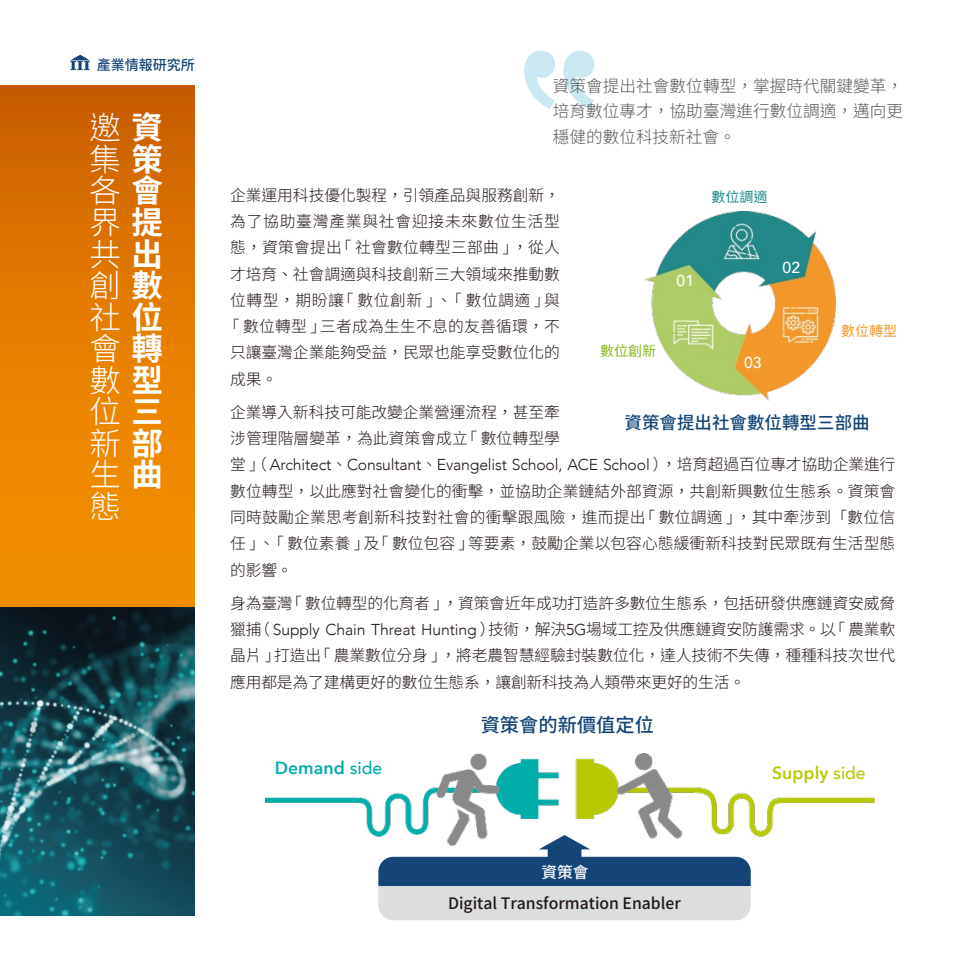
<style>
.page{position:relative;width:968px;height:968px;background:#fff}
.page>*{position:absolute;margin:0;border:0;box-sizing:border-box;transform-origin:0 0}
.t1{font:300 31.5px/31.5px "Source Han Sans TC";color:#fff;text-align:justify}
.t2{font:500 19.25px "Source Han Sans TC";color:#154577}
.t3{font:500 17.5px "Source Han Sans TC";color:#154577}
.t4{font:600 17.5px "Avenir Next";color:#00ada9}
.t5{font:600 17.5px "Avenir Next";color:#b7c900}
.t6{font:300 16.62px/25.4px "Source Han Sans TC";letter-spacing:.005em;color:#595757;text-align:justify}
.t7{font:300 15.75px/26.2px "Source Han Sans TC";letter-spacing:-.005em;color:#221815;text-align:justify}
.t8{font:300 15.75px "Avenir";letter-spacing:-.01em;color:#221815}
.t9{font:300 15.75px "Source Han Sans TC";letter-spacing:.015em;color:#221815}
.t10{font:500 15.75px "Source Han Sans TC";color:#221815}
.t11{font:300 15.75px "Source Han Sans TC";letter-spacing:.035em;color:#221815}
.t12{font:300 15.75px "Source Han Sans TC";letter-spacing:.05em;color:#221815}
.t13{font:500 15.75px "Avenir";color:#fff}
.t14{font:500 15.75px "Source Han Sans TC";color:#fff}
.t15{font:500 14px "Source Han Sans TC";color:#154577}
.t16{font:14px "Source Han Sans TC";color:#f3982d}
.t17{font:14px "Source Han Sans TC";color:#1d8888}
.t18{font:14px "Source Han Sans TC";color:#86b81c}
.s1{font-weight:700}
.s2{font-family:"Source Han Sans TC"}
.s3{font-family:"Avenir"}
.s4{font-family:"Avenir";font-weight:500}
</style>
<div class="page">
<svg style="left:70px;top:55px;width:20px;height:15px"></svg>
<div style="left:0;top:85px;width:195px;height:526px;background:linear-gradient(to bottom,#cd6100,#f99600)"></div>
<svg style="left:524px;top:51px;width:70px;height:58px"></svg>
<img style="left:0;top:607px;width:195px;height:308px">
<img style="left:644px;top:212px;width:191px;height:188px">
<div style="left:378px;top:856px;width:372px;height:64px;background:#dcdddd;border-radius:15px"></div>
<img style="left:265px;top:753px;width:609px;height:84px">
<svg style="left:378px;top:834px;width:372px;height:51px"></svg>
<p class="t15" style="left:97px;top:57px;width:99px">產業情報研究所</p>
<h1 class="t1" style="left:89px;top:113px;width:75px">邀<span class="s1">資</span>集<span class="s1">策</span>各<span class="s1">會</span>界<span class="s1">提</span>共<span class="s1">出</span>創<span class="s1">數</span>社<span class="s1">位</span>會<span class="s1">轉</span>數<span class="s1">型</span>位<span class="s1">三</span>新<span class="s1">部</span>生<span class="s1">曲</span>態</h1>
<p class="t6" style="left:552px;top:73px;width:352px">資策會提出社會數位轉型，掌握時代關鍵變革，培育數位專才，協助臺灣進行數位調適，邁向更穩健的數位科技新社會。</p>
<p class="t7" style="left:230px;top:182px;width:331px">企業運用科技優化製程，引領產品與服務創新，</p>
<p class="t12" style="left:230px;top:212px;width:331px">為了協助臺灣產業與社會迎接未來數位生活型</p>
<p class="t9" style="left:230px;top:238px;width:331px">態，資策會提出「社會數位轉型三部曲」，從人</p>
<p class="t7" style="left:230px;top:261px;width:331px">才培育、社會調適與科技創新三大領域來推動數</p>
<p class="t11" style="left:230px;top:291px;width:331px">位轉型，期盼讓「數位創新」、「數位調適」與</p>
<p class="t9" style="left:224px;top:317px;width:338px">「數位轉型」三者成為生生不息的友善循環，不</p>
<p class="t7" style="left:230px;top:340px;width:331px">只讓臺灣企業能夠受益，民眾也能享受數位化的</p>
<p class="t7" style="left:230px;top:366px;width:48px">成果。</p>
<p class="t7" style="left:230px;top:399px;width:331px">企業導入新科技可能改變企業營運流程，甚至牽涉管理階層變革，為此資策會成立「數位轉型學</p>
<p class="t8" style="left:230px;top:455px;width:666px"><span class="s2">堂」（</span> Architect<span class="s2">、</span>Consultant<span class="s2">、</span>Evangelist School, ACE School <span class="s2">），培育超過百位專才協助企業進行</span></p>
<p class="t7" style="left:230px;top:478px;width:666px">數位轉型，以此應對社會變化的衝擊，並協助企業鏈結外部資源，共創新興數位生態系。資策會同時鼓勵企業思考創新科技對社會的衝擊跟風險，進而提出「數位調適」，其中牽涉到「數位信任」、「數位素養」及「數位包容」等要素，鼓勵企業以包容心態緩衝新科技對民眾既有生活型態的影響。</p>
<p class="t7" style="left:230px;top:590px;width:666px">身為臺灣「數位轉型的化育者」，資策會近年成功打造許多數位生態系，包括研發供應鏈資安威脅獵捕（ <span class="s3">Supply Chain Threat Hunting</span> ）技術，解決<span class="s3">5G</span>場域工控及供應鏈資安防護需求。以「農業軟晶片」打造出「農業數位分身」，將老農智慧經驗封裝數位化，達人技術不失傳，種種科技次世代應用都是為了建構更好的數位生態系，讓創新科技為人類帶來更好的生活。</p>
<p class="t17" style="left:711px;top:188px;width:57px">數位調適</p>
<p class="t13" style="left:782px;top:253px;width:19px">02</p>
<p class="t13" style="left:676px;top:266px;width:19px">01</p>
<p class="t16" style="left:840px;top:322px;width:57px">數位轉型</p>
<p class="t18" style="left:600px;top:343px;width:57px">數位創新</p>
<p class="t13" style="left:744px;top:349px;width:19px">03</p>
<p class="t3" style="left:624px;top:412px;width:246px">資策會提出社會數位轉型三部曲</p>
<p class="t4" style="left:275px;top:753px;width:109px">Demand <span class="s4">side</span></p>
<p class="t2" style="left:480px;top:713px;width:175px">資策會的新價值定位</p>
<p class="t14" style="left:541px;top:863px;width:49px">資策會</p>
<p class="t10" style="left:448px;top:894px;width:234px">Digital Transformation Enabler</p>
<p class="t5" style="left:772px;top:758px;width:95px">Supply <span class="s4">side</span></p>
</div>
